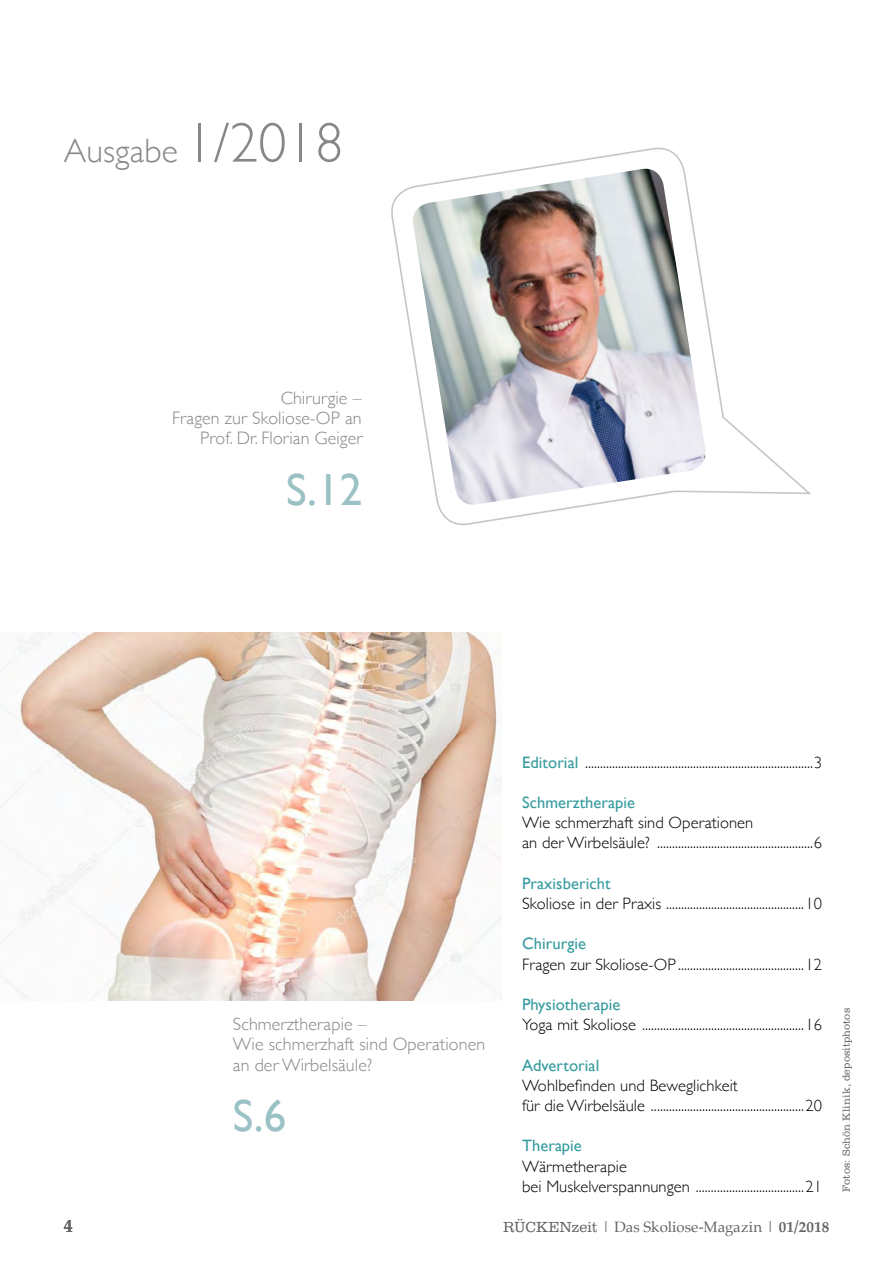
<style>
.page{position:relative;width:893px;height:1263px;background:#fff}
.page>*{position:absolute;margin:0;border:0;box-sizing:border-box;transform-origin:0 0}
.t1{font:45px "Gill Sans";color:#9ac1c4}
.t2{font:300 33.75px "Gill Sans";letter-spacing:.005em;color:#878787}
.t3{font:300 18px/20.2px "Gill Sans";letter-spacing:.005em;color:#878787;text-align:right}
.t4{font:700 18px "Palatino";color:#646363}
.t5{font:300 16.5px/20.2px "Gill Sans";letter-spacing:.005em;color:#000}
.t6{font:16.5px "Gill Sans";letter-spacing:.005em;color:#369b9e}
.t7{font:15px "Palatino";color:#646363}
.t8{font:300 10.5px "Clarendon BT";letter-spacing:.01em;color:#646363}
.s1{font-size:56.25px}
.s2{font-weight:400;color:#369b9e}
.s3{font-family:"Clarendon BT";font-weight:300}
.s4{font-weight:700}
</style>
<div class="page">
<img style="left:0;top:633px;width:502px;height:367px">
<img style="left:391px;top:147px;width:420px;height:378px">
<h2 class="t2" style="left:64px;top:124px;width:281px">Ausgabe <span class="s1">1/2018</span></h2>
<p class="t3" style="left:172px;top:387px;width:192px">Chirurgie –<br>Fragen zur Skoliose-OP an<br>Prof. Dr. Florian Geiger</p>
<h1 class="t1" style="left:286px;top:463px;width:78px">S.12</h1>
<p class="t3" style="left:233px;top:1013px;width:254px;text-align:left">Schmerztherapie –<br>Wie schmerzhaft sind Operationen an der Wirbelsäule?</p>
<h1 class="t1" style="left:233px;top:1089px;width:55px">S.6</h1>
<p class="t5" style="left:522px;top:751px;width:302px"><span class="s2">Editorial</span> ............................................................................3</p>
<p class="t6" style="left:522px;top:793px;width:115px">Schmerztherapie</p>
<p class="t5" style="left:522px;top:812px;width:301px">Wie schmerzhaft sind Operationen<br>an der Wirbelsäule? ....................................................6</p>
<p class="t6" style="left:522px;top:873px;width:90px">Praxisbericht</p>
<p class="t5" style="left:522px;top:893px;width:301px">Skoliose in der Praxis ..............................................10</p>
<p class="t6" style="left:522px;top:934px;width:66px">Chirurgie</p>
<p class="t5" style="left:522px;top:953px;width:302px">Fragen zur Skoliose-OP ..........................................12</p>
<p class="t6" style="left:522px;top:995px;width:100px">Physiotherapie</p>
<p class="t5" style="left:522px;top:1014px;width:302px">Yoga mit Skoliose ......................................................16</p>
<p class="t6" style="left:522px;top:1055px;width:79px">Advertorial</p>
<p class="t5" style="left:522px;top:1074px;width:301px">Wohlbefinden und Beweglichkeit<br>für die Wirbelsäule ...................................................20</p>
<p class="t6" style="left:522px;top:1136px;width:61px">Therapie</p>
<p class="t5" style="left:522px;top:1155px;width:302px">Wärmetherapie<br>bei Muskelverspannungen ....................................21</p>
<p class="t4" style="left:64px;top:1211px;width:10px">4</p>
<p class="t7" style="left:503px;top:1214px;width:328px"><span class="s3">RÜCKENzeit</span> | Das Skoliose-Magazin | <span class="s4">01/2018</span></p>
<p class="t8" style="left:840px;top:1192px;width:185px;rotate:-90deg">Fotos: Schön Klinik, depositphotos</p>
</div>
